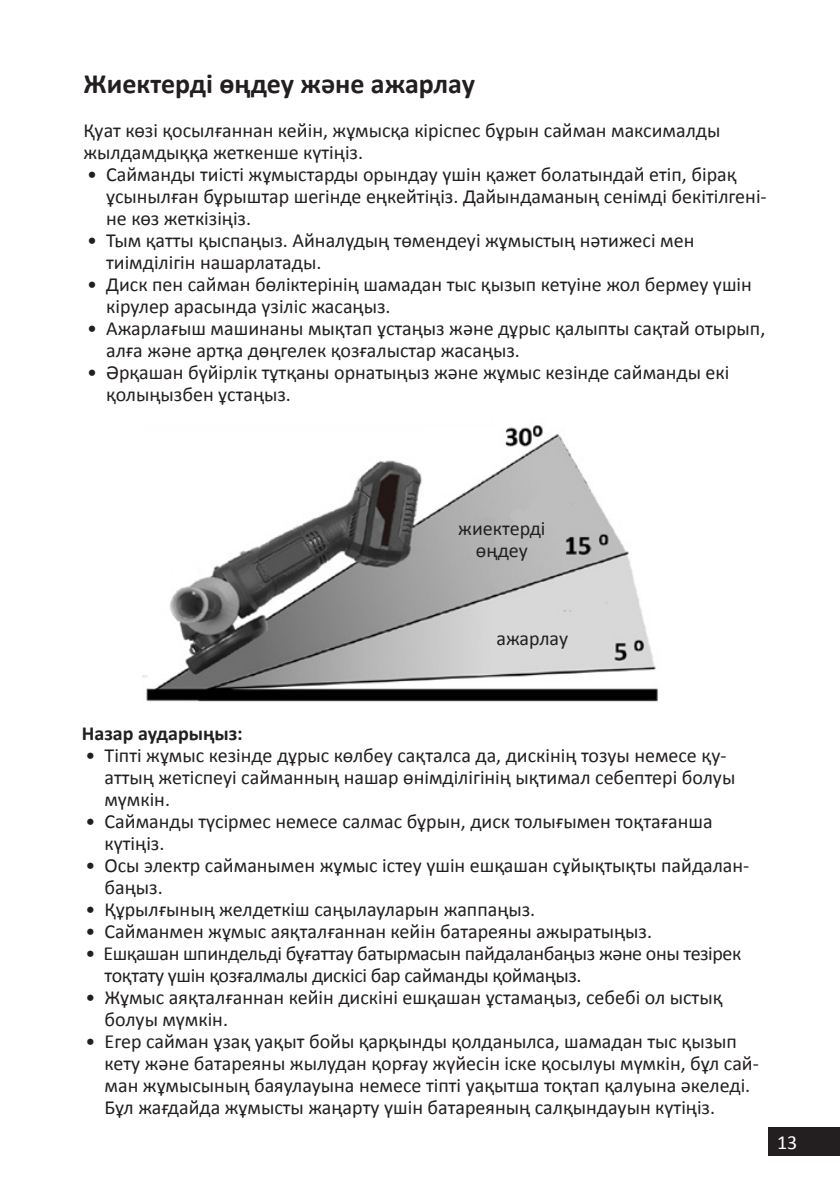
<style>
.page{position:relative;width:840px;height:1191px;background:#fff}
.page>*{position:absolute;margin:0;border:0;box-sizing:border-box;transform-origin:0 0}
.Заголовок_14{font:700 28px "Calibri";color:#231f20}
.t1{font:20px/22px "Calibri";color:#231f20}
.t2{font:20px/22px "Calibri";letter-spacing:-.02em;color:#231f20}
.t3{font:700 20px "Calibri";color:#231f20}
.t4{font:20px "Calibri";color:#fff}
</style>
<div class="page">
<div style="left:767px;top:1126px;width:72px;height:29px;background:#231f20"></div>
<img style="left:142px;top:425px;width:516px;height:277px">
<p class="Заголовок_14" style="left:83px;top:66px;width:393px">Жиектерді өңдеу және ажарлау</p>
<p class="t1" style="left:83px;top:119px;width:638px">Қуат көзі қосылғаннан кейін, жұмысқа кіріспес бұрын сайман максималды жылдамдыққа жеткенше күтіңіз.</p>
<p class="t1" style="left:106px;top:163px;width:661px;text-indent:-19px">• Сайманды тиісті жұмыстарды орындау үшін қажет болатындай етіп, бірақ ұсынылған бұрыштар шегінде еңкейтіңіз. Дайындаманың сенімді бекітілгені&shy;не көз жеткізіңіз.</p>
<p class="t1" style="left:106px;top:229px;width:589px;text-indent:-19px">• Тым қатты қыспаңыз. Айналудың төмендеуі жұмыстың нәтижесі мен тиімділігін нашарлатады.</p>
<p class="t1" style="left:106px;top:273px;width:647px;text-indent:-19px">• Диск пен сайман бөліктерінің шамадан тыс қызып кетуіне жол бермеу үшін кірулер арасында үзіліс жасаңыз.</p>
<p class="t1" style="left:106px;top:317px;width:660px;text-indent:-19px">• Ажарлағыш машинаны мықтап ұстаңыз және дұрыс қалыпты сақтай отырып, алға және артқа дөңгелек қозғалыстар жасаңыз.</p>
<p class="t1" style="left:106px;top:361px;width:624px;text-indent:-19px">• Әрқашан бүйірлік тұтқаны орнатыңыз және жұмыс кезінде сайманды екі қолыңызбен ұстаңыз.</p>
<p class="t1" style="left:458px;top:517px;width:89px;text-align:center">жиектерді өңдеу</p>
<p class="t1" style="left:496px;top:627px;width:73px">ажарлау</p>
<p class="t3" style="left:82px;top:720px;width:162px">Назар аударыңыз:</p>
<p class="t1" style="left:104px;top:744px;width:632px;text-indent:-19px">• Тіпті жұмыс кезінде дұрыс көлбеу сақталса да, дискінің тозуы немесе қу&shy;аттың жетіспеуі сайманның нашар өнімділігінің ықтимал себептері болуы мүмкін.</p>
<p class="t1" style="left:104px;top:810px;width:609px;text-indent:-19px">• Сайманды түсірмес немесе салмас бұрын, диск толығымен тоқтағанша күтіңіз.</p>
<p class="t1" style="left:104px;top:854px;width:646px;text-indent:-19px">• Осы электр сайманымен жұмыс істеу үшін ешқашан сұйықтықты пайдалан&shy;баңыз.</p>
<p class="t1" style="left:85px;top:898px;width:451px">• Құрылғының желдеткіш саңылауларын жаппаңыз.</p>
<p class="t1" style="left:85px;top:920px;width:567px">• Сайманмен жұмыс аяқталғаннан кейін батареяны ажыратыңыз.</p>
<p class="t2" style="left:104px;top:942px;width:638px;text-indent:-19px">• Ешқашан шпиндельді бұғаттау батырмасын пайдаланбаңыз және оны тезірек тоқтату үшін қозғалмалы дискісі бар сайманды қоймаңыз.</p>
<p class="t1" style="left:104px;top:986px;width:619px;text-indent:-19px">• Жұмыс аяқталғаннан кейін дискіні ешқашан ұстамаңыз, себебі ол ыстық болуы мүмкін.</p>
<p class="t1" style="left:104px;top:1030px;width:655px;text-indent:-19px">• Егер сайман ұзақ уақыт бойы қарқынды қолданылса, шамадан тыс қызып кету және батареяны жылудан қорғау жүйесін іске қосылуы мүмкін, бұл сай&shy;ман жұмысының баяулауына немесе тіпті уақытша тоқтап қалуына әкеледі.<br>Бұл жағдайда жұмысты жаңарту үшін батареяның салқындауын күтіңіз.</p>
<p class="t4" style="left:776px;top:1129px;width:22px">13</p>
</div>
